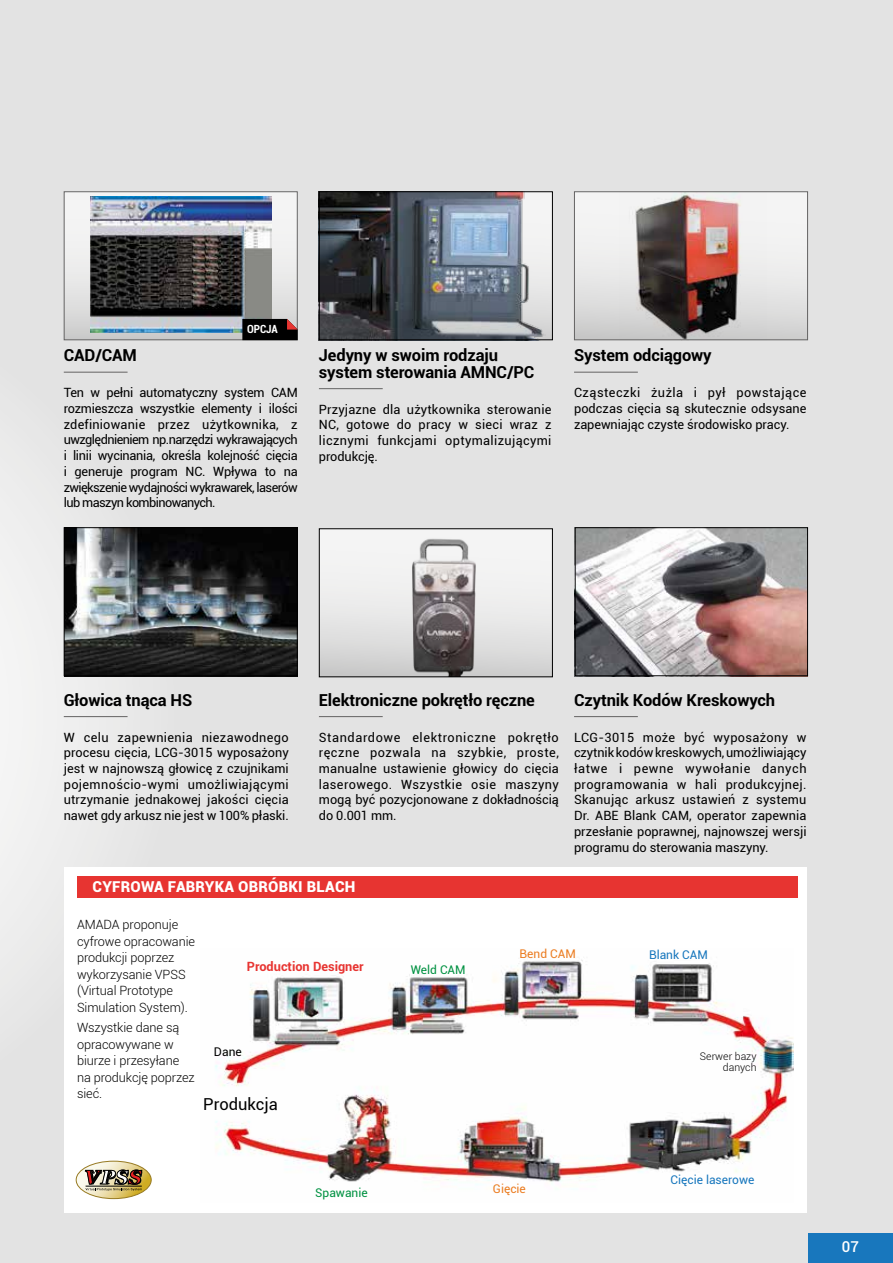
<style>
.page{position:relative;width:893px;height:1263px;background:#e3e3e3}
.page>*{position:absolute;margin:0;border:0;box-sizing:border-box;transform-origin:0 0}
.t1{font:700 16.5px/16.5px "Roboto";letter-spacing:-.005em;color:#000}
.t2{font:16.5px "Roboto";color:#000}
.t3{font:900 15px "Roboto";letter-spacing:.01em;color:#fff}
.t4{font:500 15px "Roboto";color:#fff}
.t5{font:12.75px/15.8px "Roboto";letter-spacing:-.005em;color:#000;text-align:justify}
.t6{font:300 12.75px/16.5px "Roboto";letter-spacing:-.01em;color:#000}
.t7{font:700 12.75px "Roboto";color:#e73431}
.t8{font:12px "Roboto";color:#1877bd}
.t9{font:12px "Roboto";color:#009141}
.t10{font:12px "Roboto";color:#eb7d22}
.t11{font:12px "Roboto";color:#000}
.t12{font:700 condensed 11.25px "Roboto";color:#fff}
.t13{font:300 10.5px/10.5px "Roboto";color:#000;text-align:right}
</style>
<div class="page">
<svg style="left:0;top:279px;width:176px;height:868px"></svg>
<div style="left:808px;top:1233px;width:85px;height:30px;background:#1877bd"></div>
<svg style="left:66px;top:193px;width:230px;height:145px"></svg>
<img style="left:90px;top:197px;width:181px;height:136px">
<div style="left:64px;top:191px;width:234px;height:149px;border:1px solid #646363"></div>
<img style="left:66px;top:529px;width:230px;height:145px">
<div style="left:64px;top:527px;width:234px;height:149px;border:1px solid #000"></div>
<img style="left:577px;top:529px;width:229px;height:145px">
<div style="left:575px;top:527px;width:233px;height:149px;border:1px solid #000"></div>
<div style="left:319px;top:192px;width:233px;height:148px;background:linear-gradient(to bottom,#fcfcfc,#d8d8d8)"></div>
<img style="left:321px;top:193px;width:224px;height:145px">
<div style="left:319px;top:191px;width:234px;height:149px;border:1px solid #000"></div>
<svg style="left:242px;top:319px;width:56px;height:21px"></svg>
<hr style="left:64px;top:372px;width:64px;height:1px;background:#646363">
<hr style="left:64px;top:716px;width:64px;height:1px;background:#646363">
<hr style="left:319px;top:388px;width:64px;height:1px;background:#646363">
<hr style="left:319px;top:716px;width:64px;height:1px;background:#646363">
<hr style="left:574px;top:372px;width:64px;height:1px;background:#646363">
<hr style="left:574px;top:716px;width:64px;height:1px;background:#646363">
<img style="left:321px;top:528px;width:232px;height:148px">
<div style="left:65px;top:867px;width:742px;height:346px;background:#fff"></div>
<img style="left:215px;top:959px;width:578px;height:226px">
<div style="left:77px;top:876px;width:721px;height:21px;background:#e73431"></div>
<svg style="left:76px;top:1161px;width:75px;height:37px"></svg>
<div style="left:574px;top:192px;width:233px;height:148px;background:linear-gradient(to bottom,#fcfcfc,#d4d4d4)"></div>
<img style="left:620px;top:193px;width:146px;height:145px">
<div style="left:574px;top:191px;width:234px;height:149px;border:1px solid #646363"></div>
<p class="t12" style="left:247px;top:322px;width:32px">OPCJA</p>
<p class="t1" style="left:64px;top:346px;width:75px">CAD/CAM</p>
<p class="t5" style="left:64px;top:384px;width:236px">Ten w pełni automatyczny system CAM rozmieszcza wszystkie elementy i ilości zdefiniowanie przez użytkownika, z uwzględnieniem np.narzędzi wykrawających i linii wycinania, określa kolejność cięcia i generuje program NC. Wpływa to na zwiększenie wydajności wykrawarek, laserów lub maszyn kombinowanych.</p>
<p class="t1" style="left:319px;top:346px;width:217px">Jedyny w swoim rodzaju system sterowania AMNC/PC</p>
<p class="t5" style="left:319px;top:401px;width:234px">Przyjazne dla użytkownika sterowanie NC, gotowe do pracy w sieci wraz z licznymi funkcjami optymalizującymi produkcję.</p>
<p class="t1" style="left:574px;top:346px;width:139px">System odciągowy</p>
<p class="t5" style="left:574px;top:384px;width:234px">Cząsteczki żużla i pył powstające podczas cięcia są skutecznie odsysane zapewniając czyste środowisko pracy.</p>
<p class="t1" style="left:64px;top:691px;width:130px">Głowica tnąca HS</p>
<p class="t5" style="left:64px;top:729px;width:227px">W celu zapewnienia niezawodnego procesu cięcia, LCG-3015 wyposażony jest w najnowszą głowicę z czujnikami pojemnościo-wymi umożliwiającymi utrzymanie jednakowej jakości cięcia nawet gdy arkusz nie jest w 100% płaski.</p>
<p class="t1" style="left:319px;top:691px;width:217px">Elektroniczne pokrętło ręczne</p>
<p class="t5" style="left:319px;top:729px;width:242px">Standardowe elektroniczne pokrętło ręczne pozwala na szybkie, proste, manualne ustawienie głowicy do cięcia laserowego. Wszystkie osie maszyny mogą być pozycjonowane z dokładnością do 0.001 mm.</p>
<p class="t1" style="left:574px;top:691px;width:203px">Czytnik Kodów Kreskowych</p>
<p class="t5" style="left:574px;top:729px;width:234px">LCG-3015 może być wyposażony w czytnik kodów kreskowych, umożliwiający łatwe i pewne wywołanie danych programowania w hali produkcyjnej.<br>Skanując arkusz ustawień z systemu Dr. ABE Blank CAM, operator zapewnia przesłanie poprawnej, najnowszej wersji programu do sterowania maszyny.</p>
<p class="t3" style="left:93px;top:876px;width:264px">CYFROWA FABRYKA OBRÓBKI BLACH</p>
<p class="t6" style="left:77px;top:916px;width:120px">AMADA proponuje cyfrowe opracowanie produkcji poprzez wykorzysanie VPSS (Virtual Prototype<br>Simulation System).</p>
<p class="t6" style="left:77px;top:1019px;width:119px">Wszystkie dane są opracowywane w biurze i przesyłane na produkcję poprzez sieć.</p>
<p class="t7" style="left:247px;top:958px;width:118px">Production Designer</p>
<p class="t9" style="left:411px;top:961px;width:56px">Weld CAM</p>
<p class="t11" style="left:214px;top:1043px;width:29px">Dane</p>
<p class="t2" style="left:203px;top:1093px;width:76px">Produkcja</p>
<p class="t9" style="left:315px;top:1184px;width:54px">Spawanie</p>
<p class="t10" style="left:520px;top:945px;width:58px">Bend CAM</p>
<p class="t10" style="left:493px;top:1180px;width:34px">Gięcie</p>
<p class="t8" style="left:649px;top:946px;width:60px">Blank CAM</p>
<p class="t13" style="left:700px;top:1051px;width:58px">Serwer bazy danych</p>
<p class="t8" style="left:670px;top:1172px;width:85px">Cięcie laserowe</p>
<p class="t4" style="left:842px;top:1236px;width:19px">07</p>
</div>
